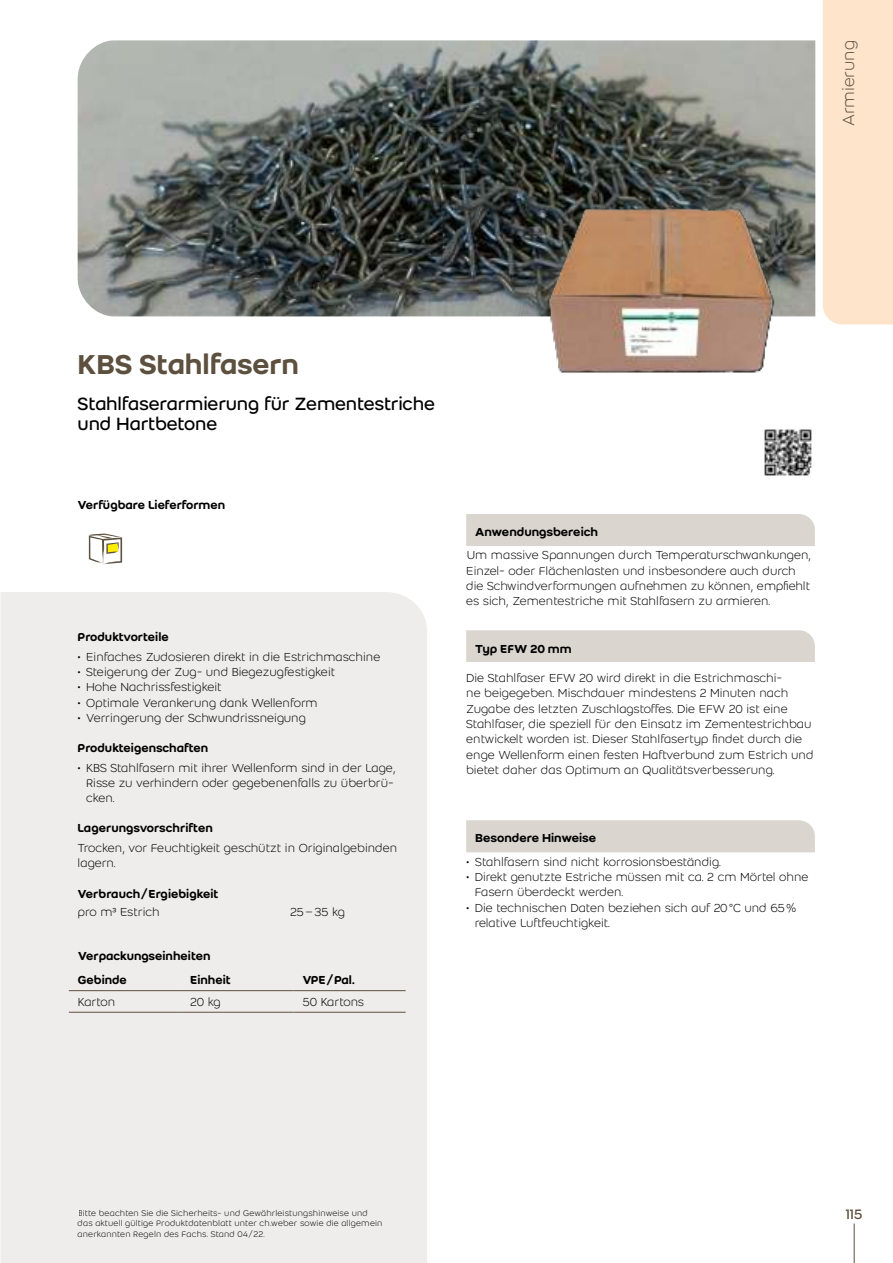
<style>
.page{position:relative;width:893px;height:1263px;background:#fff}
.page>*{position:absolute;margin:0;border:0;box-sizing:border-box;transform-origin:0 0}
.t1{font:500 30px "Weber";letter-spacing:-.005em;color:#5d503f}
.t2{font:19.5px/19.8px "Weber";letter-spacing:-.015em;color:#000}
.t3{font:300 17.7px "Weber";color:#5d503f}
.t4{font:15px "Weber";color:#5d503f}
.t5{font:300 12.75px/15.3px "Weber";color:#000}
.t6{font:500 12.75px/24px "Weber";color:#000}
.t7{font:300 9px/10.5px "Weber";letter-spacing:.01em;color:#000}
</style>
<div class="page">
<div style="left:0;top:592px;width:427px;height:671px;background:#efedec"></div>
<div style="left:823px;top:0;width:70px;height:324px;background:#fde4cb"></div>
<hr style="left:854px;top:1223px;width:1px;height:40px;background:#5d503f">
<img style="left:78px;top:40px;width:737px;height:276px">
<img style="left:541px;top:197px;width:238px;height:176px">
<svg style="left:88px;top:534px;width:34px;height:30px"></svg>
<div style="left:466px;top:514px;width:349px;height:32px;background:#dad5cf"></div>
<div style="left:466px;top:630px;width:349px;height:32px;background:#dad5cf"></div>
<div style="left:466px;top:820px;width:349px;height:32px;background:#dad5cf"></div>
<img style="left:764px;top:429px;width:48px;height:47px">
<hr style="left:69px;top:990px;width:112px;height:1px;background:#5d503f">
<hr style="left:181px;top:990px;width:112px;height:1px;background:#5d503f">
<hr style="left:293px;top:990px;width:113px;height:1px;background:#5d503f">
<hr style="left:69px;top:1012px;width:112px;height:1px;background:#5d503f">
<hr style="left:181px;top:1012px;width:112px;height:1px;background:#5d503f">
<hr style="left:293px;top:1012px;width:113px;height:1px;background:#5d503f">
<h3 class="t3" style="left:840px;top:126px;width:87px;rotate:-90deg">Armierung</h3>
<h1 class="t1" style="left:78px;top:349px;width:223px">KBS Stahlfasern</h1>
<h2 class="t2" style="left:78px;top:395px;width:359px">Stahlfaserarmierung für Zementestriche und Hartbetone</h2>
<p class="t6" style="left:78px;top:493px;width:149px">Verfügbare Lieferformen</p>
<p class="t6" style="left:78px;top:625px;width:93px">Produktvorteile</p>
<p class="t5" style="left:78px;top:649px;width:304px">• Einfaches Zudosieren direkt in die Estrichmaschine</p>
<p class="t5" style="left:78px;top:664px;width:259px">• Steigerung der Zug- und Biegezugfestigkeit</p>
<p class="t5" style="left:78px;top:680px;width:146px">• Hohe Nachrissfestigkeit</p>
<p class="t5" style="left:78px;top:695px;width:241px">• Optimale Verankerung dank Wellenform</p>
<p class="t5" style="left:78px;top:710px;width:230px">• Verringerung der Schwundrissneigung</p>
<p class="t6" style="left:78px;top:736px;width:132px">Produkteigenschaften</p>
<p class="t5" style="left:86px;top:760px;width:311px;text-indent:-9px">• KBS Stahlfasern mit ihrer Wellenform sind in der Lage,<br>Risse zu verhindern oder gegebenenfalls zu überbrü&shy;cken.</p>
<p class="t6" style="left:78px;top:816px;width:137px">Lagerungsvorschriften</p>
<p class="t5" style="left:78px;top:840px;width:321px">Trocken, vor Feuchtigkeit geschützt in Originalgebinden lagern.</p>
<p class="t6" style="left:78px;top:882px;width:142px">Verbrauch / Ergiebigkeit</p>
<p class="t5" style="left:78px;top:904px;width:84px">pro m³ Estrich</p>
<p class="t5" style="left:290px;top:904px;width:56px">25 – 35 kg</p>
<p class="t6" style="left:78px;top:943px;width:134px">Verpackungseinheiten<br>Gebinde</p>
<p class="t6" style="left:190px;top:968px;width:42px">Einheit</p>
<p class="t6" style="left:302px;top:968px;width:54px">VPE / Pal.</p>
<p class="t5" style="left:78px;top:995px;width:39px">Karton</p>
<p class="t5" style="left:190px;top:995px;width:32px">20 kg</p>
<p class="t5" style="left:302px;top:995px;width:63px">50 Kartons</p>
<p class="t6" style="left:475px;top:520px;width:125px">Anwendungsbereich</p>
<p class="t5" style="left:466px;top:548px;width:346px">Um massive Spannungen durch Temperaturschwankungen, Einzel- oder Flächenlasten und insbesondere auch durch die Schwindverformungen aufnehmen zu können, empfiehlt es sich, Zementestriche mit Stahlfasern zu armieren.</p>
<p class="t6" style="left:475px;top:637px;width:98px">Typ EFW 20 mm</p>
<p class="t5" style="left:466px;top:671px;width:349px">Die Stahlfaser EFW 20 wird direkt in die Estrichmaschi-<br>ne beigegeben. Mischdauer mindestens 2 Minuten nach Zugabe des letzten Zuschlagstoffes. Die EFW 20 ist eine Stahlfaser, die speziell für den Einsatz im Zementestrichbau entwickelt worden ist. Dieser Stahlfasertyp findet durch die enge Wellenform einen festen Haftverbund zum Estrich und bietet daher das Optimum an Qualitätsverbesserung.</p>
<p class="t6" style="left:475px;top:826px;width:123px">Besondere Hinweise</p>
<p class="t5" style="left:466px;top:854px;width:256px">• Stahlfasern sind nicht korrosionsbeständig.</p>
<p class="t5" style="left:475px;top:869px;width:335px;text-indent:-9px">• Direkt genutzte Estriche müssen mit ca. 2 cm Mörtel ohne<br>Fasern überdeckt werden.</p>
<p class="t5" style="left:475px;top:900px;width:323px;text-indent:-9px">• Die technischen Daten beziehen sich auf 20 °C und 65 % relative Luftfeuchtigkeit.</p>
<p class="t7" style="left:83px;top:1208px;width:287px">itte beachten Sie die Sicherheits- und Gewährleistungshinweise und</p>
<p class="t4" style="left:846px;top:1207px;width:18px">115</p>
<p class="t7" style="left:78px;top:1218px;width:306px">das aktuell gültige Produktdatenblatt unter ch.weber sowie die allgemein anerkannten Regeln des Fachs. Stand 04 / 22.</p>
</div>
